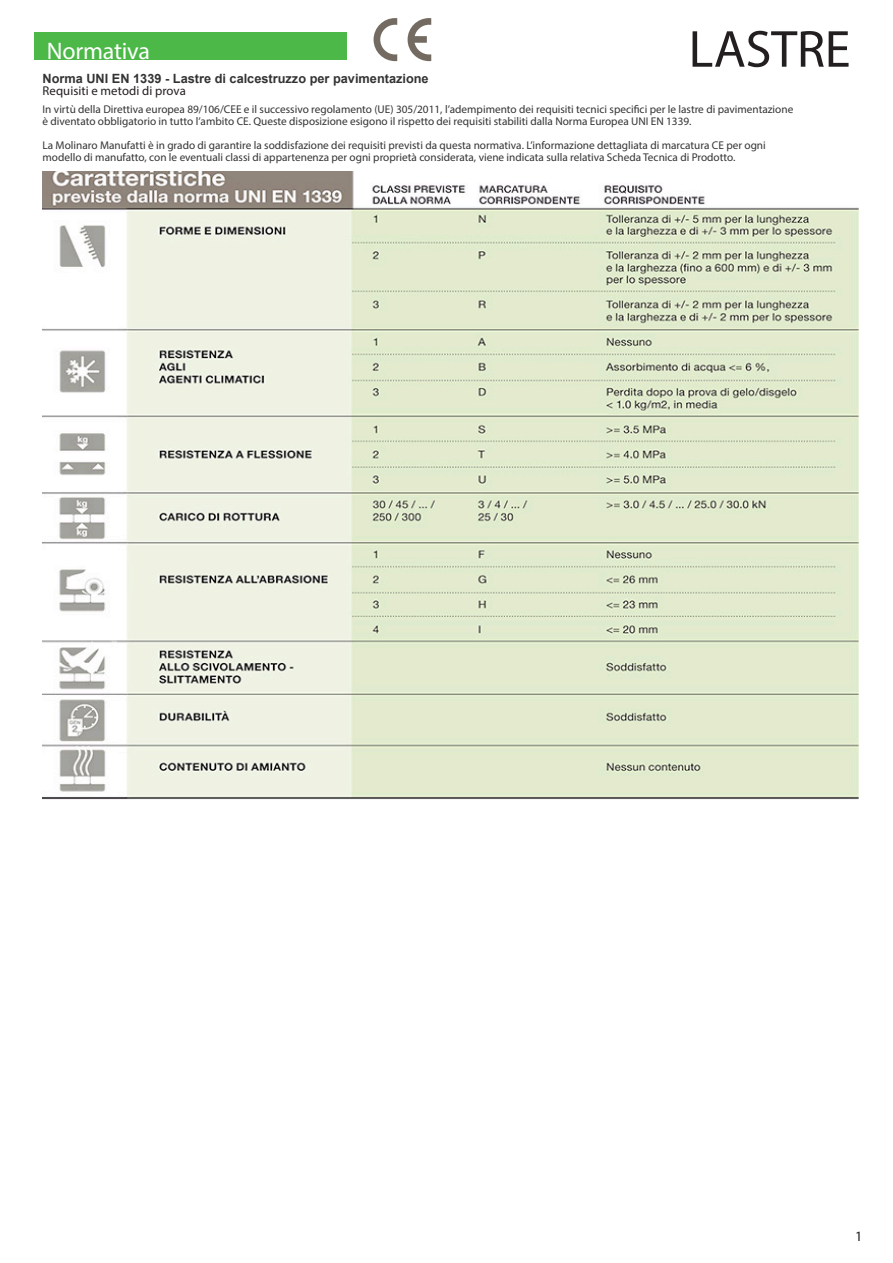
<style>
.page{position:relative;width:893px;height:1263px;background:#fff}
.page>*{position:absolute;margin:0;border:0;box-sizing:border-box;transform-origin:0 0}
.t1{font:52.5px "Myriad Pro";letter-spacing:-.005em;color:#231f20}
.t2{font:24px "Myriad Pro";letter-spacing:-.005em;color:#fff}
.t3{font:14.25px "Myriad Pro";color:#231f20}
.Titolo_1{font:700 12.75px "Arial";color:#333}
.t4{font:12.75px "Myriad Pro";letter-spacing:.005em;color:#231f20}
.Normale__Web{font:11.25px/12px "Myriad Pro";color:#333}
</style>
<div class="page">
<div style="left:34px;top:33px;width:313px;height:27px;background:#4cb848"></div>
<svg style="left:374px;top:18px;width:23px;height:43px"></svg>
<svg style="left:408px;top:18px;width:23px;height:43px"></svg>
<img style="left:43px;top:171px;width:816px;height:629px">
<p class="t2" style="left:47px;top:36px;width:105px">Normativa</p>
<p class="t1" style="left:689px;top:17px;width:163px">LASTRE</p>
<p class="Titolo_1" style="left:43px;top:69px;width:388px">Norma UNI EN 1339 - Lastre di calcestruzzo per pavimentazione</p>
<p class="t4" style="left:43px;top:83px;width:145px">Requisiti e metodi di prova</p>
<p class="Normale__Web" style="left:43px;top:103px;width:752px">In virtù della Direttiva europea 89/106/CEE e il successivo regolamento (UE) 305/2011, l’adempimento dei requisiti tecnici specifici per le lastre di pavimentazione è diventato obbligatorio in tutto l’ambito CE. Queste disposizione esigono il rispetto dei requisiti stabiliti dalla Norma Europea UNI EN 1339.</p>
<p class="Normale__Web" style="left:43px;top:139px;width:725px">La Molinaro Manufatti è in grado di garantire la soddisfazione dei requisiti previsti da questa normativa. L’informazione dettagliata di marcatura CE per ogni modello di manufatto, con le eventuali classi di appartenenza per ogni proprietà considerata, viene indicata sulla relativa Scheda Tecnica di Prodotto.</p>
<p class="t3" style="left:855px;top:1228px;width:9px">1</p>
</div>
